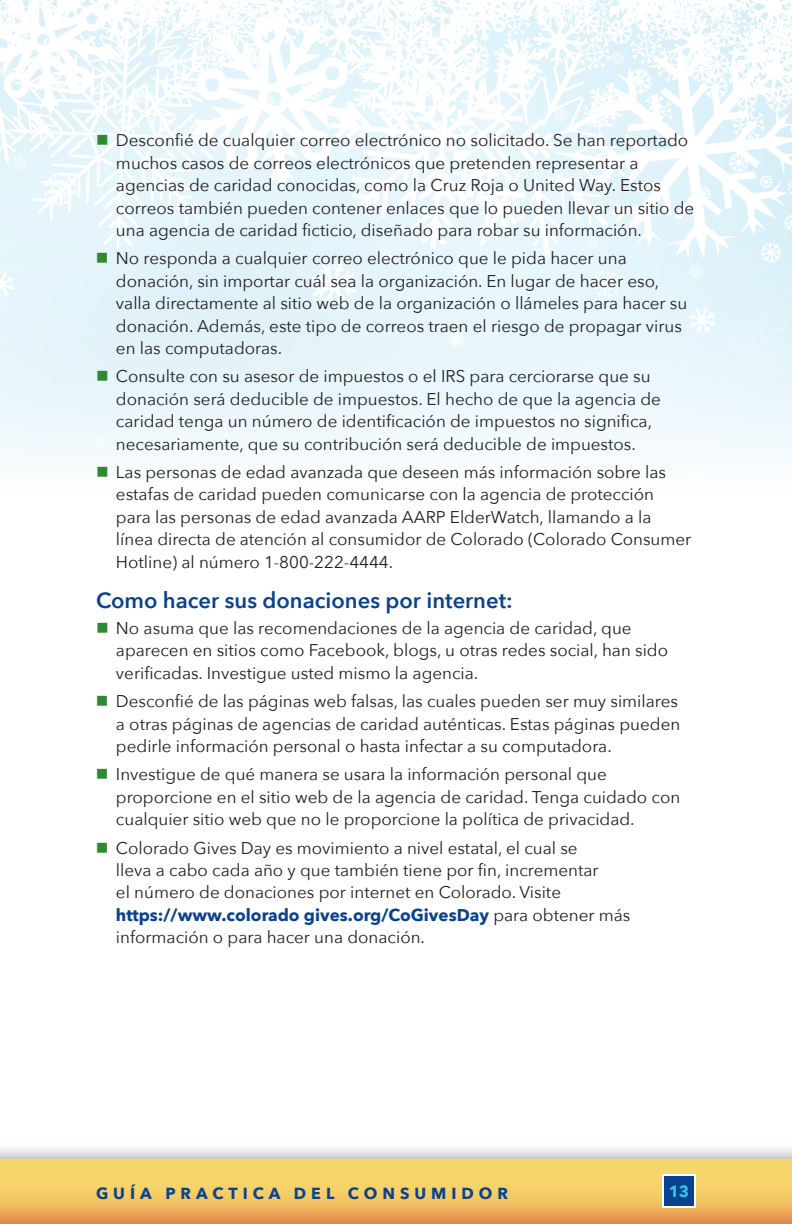
<style>
.page{position:relative;width:792px;height:1224px;background:#fff}
.page>*{position:absolute;margin:0;border:0;box-sizing:border-box;transform-origin:0 0}
.t1{font:600 22px "Avenir Next";color:#09428e}
.t2{font:17px/22.4px "Avenir Next";color:#231f20}
.t3{font:700 16px "Avenir Next";letter-spacing:.31em;color:#09428e}
.t4{font:700 16px "Avenir Next";color:#34c5f1}
.s1{color:#318732}
.s2{font-weight:700;color:#09428e}
</style>
<div class="page">
<div style="left:0;top:0;width:792px;height:492px;background:#f3fafd"></div>
<svg style="left:0;top:0;width:792px;height:396px"></svg>
<div style="left:0;top:1141px;width:792px;height:83px;background:#231f20;opacity:.54"></div>
<svg style="left:0;top:1159px;width:792px;height:65px;background:#f2c263"></svg>
<div style="left:663px;top:1175px;width:32px;height:32px;background:#09428e"></div>
<div style="left:662px;top:1174px;width:34px;height:34px;border:2px solid #fff"></div>
<p class="t2" style="left:116px;top:129px;width:580px;text-indent:-20px"><span class="s1">■</span> Desconfié de cualquier correo electrónico no solicitado. Se han reportado muchos casos de correos electrónicos que pretenden representar a agencias de caridad conocidas, como la Cruz Roja o United Way. Estos correos también pueden contener enlaces que lo pueden llevar un sitio de una agencia de caridad ficticio, diseñado para robar su información.</p>
<p class="t2" style="left:116px;top:247px;width:573px;text-indent:-20px"><span class="s1">■</span> No responda a cualquier correo electrónico que le pida hacer una donación, sin importar cuál sea la organización. En lugar de hacer eso, valla directamente al sitio web de la organización o llámeles para hacer su donación. Además, este tipo de correos traen el riesgo de propagar virus en las computadoras.</p>
<p class="t2" style="left:116px;top:365px;width:546px;text-indent:-20px"><span class="s1">■</span> Consulte con su asesor de impuestos o el IRS para cerciorarse que su donación será deducible de impuestos. El hecho de que la agencia de caridad tenga un número de identificación de impuestos no significa, necesariamente, que su contribución será deducible de impuestos.</p>
<p class="t2" style="left:116px;top:461px;width:577px;text-indent:-20px"><span class="s1">■</span> Las personas de edad avanzada que deseen más información sobre las estafas de caridad pueden comunicarse con la agencia de protección para las personas de edad avanzada AARP ElderWatch, llamando a la línea directa de atención al consumidor de Colorado (Colorado Consumer Hotline) al número 1-800-222-4444.</p>
<p class="t1" style="left:96px;top:586px;width:418px">Como hacer sus donaciones por internet:</p>
<p class="t2" style="left:116px;top:617px;width:554px;text-indent:-20px"><span class="s1">■</span> No asuma que las recomendaciones de la agencia de caridad, que aparecen en sitios como Facebook, blogs, u otras redes social, han sido verificadas. Investigue usted mismo la agencia.</p>
<p class="t2" style="left:116px;top:690px;width:566px;text-indent:-20px"><span class="s1">■</span> Desconfié de las páginas web falsas, las cuales pueden ser muy similares a otras páginas de agencias de caridad auténticas. Estas páginas pueden pedirle información personal o hasta infectar a su computadora.</p>
<p class="t2" style="left:116px;top:763px;width:566px;text-indent:-20px"><span class="s1">■</span> Investigue de qué manera se usara la información personal que proporcione en el sitio web de la agencia de caridad. Tenga cuidado con cualquier sitio web que no le proporcione la política de privacidad.</p>
<p class="t2" style="left:116px;top:836px;width:516px;text-indent:-20px"><span class="s1">■</span> Colorado Gives Day es movimiento a nivel estatal, el cual se<br>lleva a cabo cada año y que también tiene por fin, incrementar<br>el número de donaciones por internet en Colorado. Visite <span class="s2">https://www.colorado gives.org/CoGivesDay</span> para obtener más información o para hacer una donación.</p>
<p class="t3" style="left:96px;top:1184px;width:414px">GUÍA PRACTICA DEL CONSUMIDOR</p>
<p class="t4" style="left:669px;top:1182px;width:22px">13</p>
</div>
